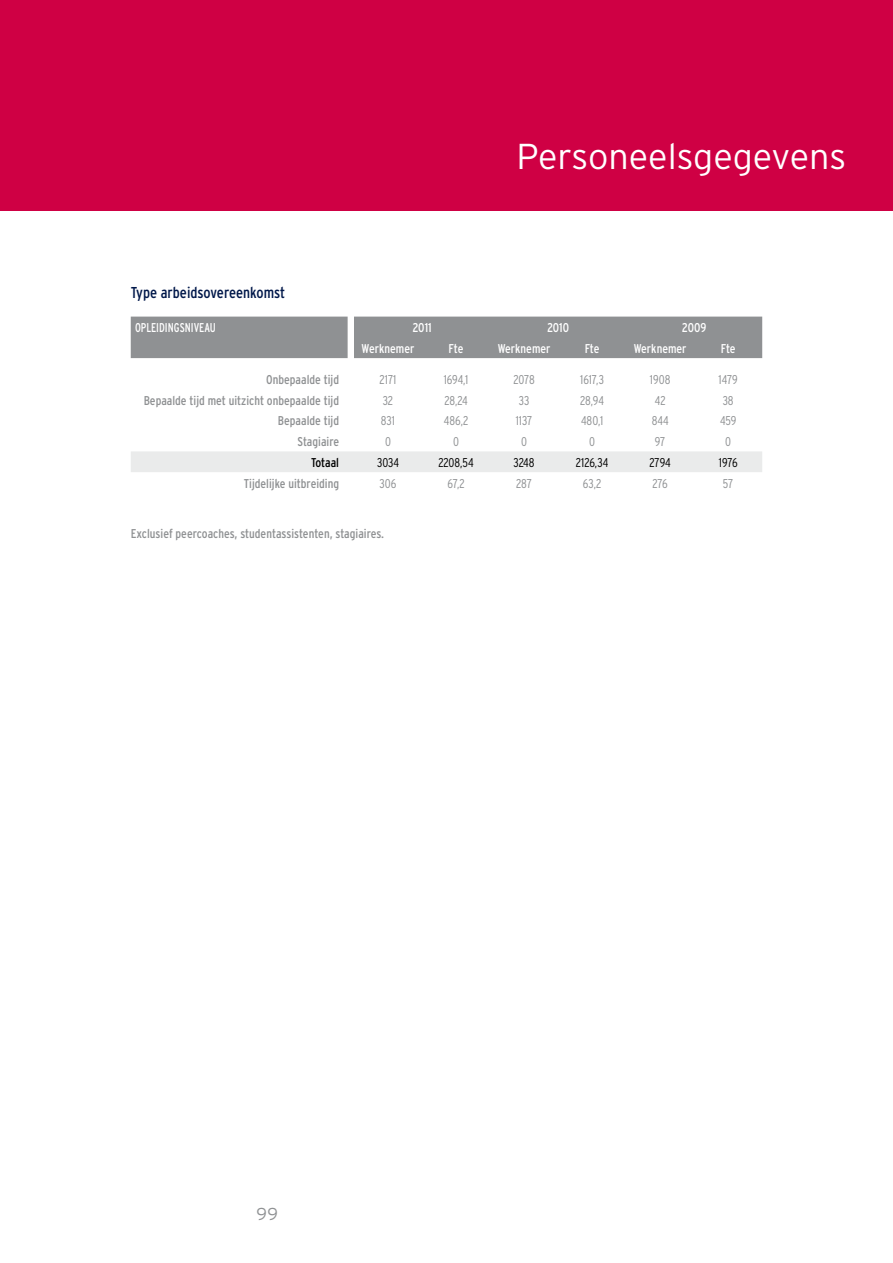
<style>
.page{position:relative;width:893px;height:1263px;background:#fff}
.page>*{position:absolute;margin:0;border:0;box-sizing:border-box;transform-origin:0 0}
.t1{font:300 36px "Interstate";color:#fff}
.t2{font:300 17.25px "Interstate";color:#8f9193}
.t3{font:condensed 15.75px "Interstate";color:#00184a}
.t4{font:condensed 12.75px "Interstate";color:#8f9193}
.t5{font:300 condensed 12.75px "Interstate";letter-spacing:-.01em;color:#8f9193}
.t6{font:condensed 12.75px "Interstate";color:#fff}
.t7{font:300 condensed 12.75px "Interstate";letter-spacing:-.01em;color:#000}
.t8{font:condensed 12.75px "Interstate";color:#fff;scale:.9 1}
.t9{font:condensed 12.75px "Interstate";letter-spacing:-.005em;color:#000}
</style>
<div class="page">
<div style="left:0;top:0;width:893px;height:210px;background:#cf0044"></div>
<div style="left:131px;top:317px;width:631px;height:41px;background:#8f9193"></div>
<div style="left:131px;top:451px;width:631px;height:21px;background:#eaebeb"></div>
<h1 class="t1" style="left:517px;top:136px;width:331px">Personeelsgegevens</h1>
<p class="t3" style="left:131px;top:283px;width:156px">Type arbeidsovereenkomst</p>
<p class="t8" style="left:135px;top:320px;width:13px">Opleidingsniveau</p>
<p class="t6" style="left:412px;top:320px;width:21px">2011</p>
<p class="t6" style="left:547px;top:320px;width:24px">2010</p>
<p class="t6" style="left:682px;top:320px;width:26px">2009</p>
<p class="t6" style="left:362px;top:341px;width:54px">Werknemer</p>
<p class="t6" style="left:449px;top:341px;width:16px">Fte</p>
<p class="t6" style="left:498px;top:341px;width:54px">Werknemer</p>
<p class="t6" style="left:585px;top:341px;width:16px">Fte</p>
<p class="t6" style="left:634px;top:341px;width:54px">Werknemer</p>
<p class="t6" style="left:721px;top:341px;width:16px">Fte</p>
<p class="t4" style="left:266px;top:372px;width:74px">Onbepaalde tijd</p>
<p class="t5" style="left:380px;top:372px;width:18px">2171</p>
<p class="t5" style="left:444px;top:372px;width:26px">1694,1</p>
<p class="t5" style="left:513px;top:372px;width:23px">2078</p>
<p class="t5" style="left:580px;top:372px;width:25px">1617,3</p>
<p class="t5" style="left:650px;top:372px;width:22px">1908</p>
<p class="t5" style="left:719px;top:372px;width:21px">1479</p>
<p class="t4" style="left:144px;top:393px;width:197px">Bepaalde tijd met uitzicht onbepaalde tijd</p>
<p class="t5" style="left:383px;top:393px;width:12px">32</p>
<p class="t5" style="left:444px;top:393px;width:25px">28,24</p>
<p class="t5" style="left:519px;top:393px;width:12px">33</p>
<p class="t5" style="left:580px;top:393px;width:25px">28,94</p>
<p class="t5" style="left:655px;top:393px;width:12px">42</p>
<p class="t5" style="left:723px;top:393px;width:12px">38</p>
<p class="t4" style="left:278px;top:414px;width:63px">Bepaalde tijd</p>
<p class="t5" style="left:381px;top:414px;width:16px">831</p>
<p class="t5" style="left:444px;top:414px;width:26px">486,2</p>
<p class="t5" style="left:516px;top:414px;width:18px">1137</p>
<p class="t5" style="left:581px;top:414px;width:24px">480,1</p>
<p class="t5" style="left:652px;top:414px;width:18px">844</p>
<p class="t5" style="left:720px;top:414px;width:18px">459</p>
<p class="t4" style="left:297px;top:435px;width:43px">Stagiaire</p>
<p class="t5" style="left:385px;top:435px;width:7px">0</p>
<p class="t5" style="left:453px;top:435px;width:7px">0</p>
<p class="t5" style="left:521px;top:435px;width:7px">0</p>
<p class="t5" style="left:589px;top:435px;width:7px">0</p>
<p class="t5" style="left:655px;top:435px;width:12px">97</p>
<p class="t5" style="left:725px;top:435px;width:7px">0</p>
<p class="t9" style="left:311px;top:455px;width:29px">Totaal</p>
<p class="t7" style="left:377px;top:455px;width:23px">3034</p>
<p class="t7" style="left:438px;top:455px;width:37px">2208,54</p>
<p class="t7" style="left:514px;top:455px;width:22px">3248</p>
<p class="t7" style="left:576px;top:455px;width:34px">2126,34</p>
<p class="t7" style="left:650px;top:455px;width:23px">2794</p>
<p class="t7" style="left:719px;top:455px;width:20px">1976</p>
<p class="t4" style="left:244px;top:476px;width:97px">Tijdelijke uitbreiding</p>
<p class="t5" style="left:380px;top:476px;width:18px">306</p>
<p class="t5" style="left:447px;top:476px;width:19px">67,2</p>
<p class="t5" style="left:516px;top:476px;width:17px">287</p>
<p class="t5" style="left:583px;top:476px;width:20px">63,2</p>
<p class="t5" style="left:653px;top:476px;width:17px">276</p>
<p class="t5" style="left:723px;top:476px;width:12px">57</p>
<p class="t4" style="left:131px;top:527px;width:255px">Exclusief peercoaches, studentassistenten, stagiaires.</p>
<h2 class="t2" style="left:257px;top:1204px;width:23px">99</h2>
</div>
